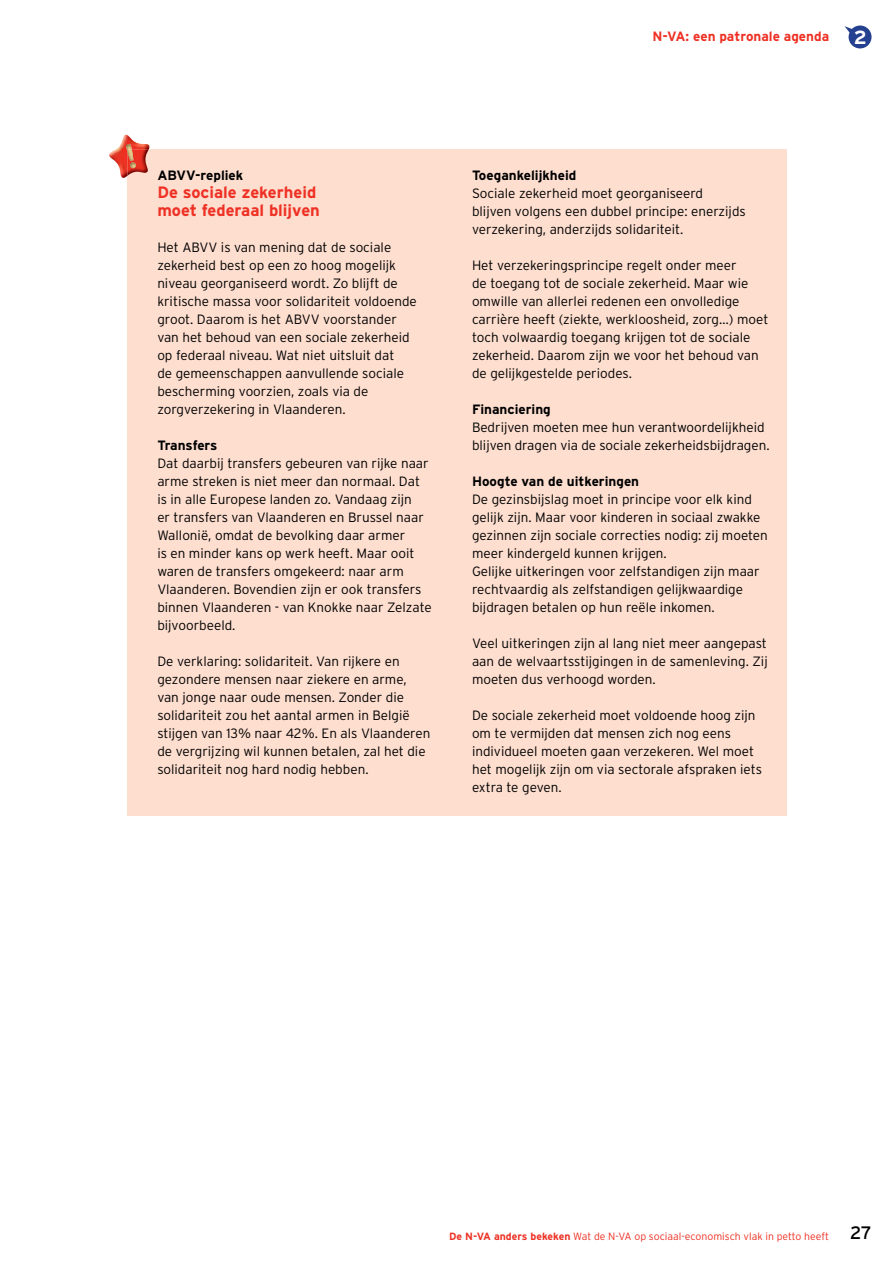
<style>
.page{position:relative;width:893px;height:1263px;background:#fff}
.page>*{position:absolute;margin:0;border:0;box-sizing:border-box;transform-origin:0 0}
.t1{font:700 19.05px "Interstate";color:#fff}
.t2{font:700 16.5px/18px "Interstate";color:#ee3124}
.t3{font:300 13.5px/18px "Interstate";color:#000}
.t4{font:700 13.5px "Interstate";color:#000}
.t5{font:700 13.5px "Interstate";color:#ee3124}
.t6{font:300 10.5px "Interstate";color:#ee3124}
.s1{font-weight:700}
.s2{font-weight:400;font-size:18px;color:#000}
</style>
<div class="page">
<svg style="left:844px;top:26px;width:27px;height:22px"></svg>
<div style="left:127px;top:149px;width:660px;height:666px;background:#fddecf"></div>
<img style="left:109px;top:135px;width:40px;height:43px">
<img style="left:127px;top:149px;width:22px;height:27px">
<svg style="left:126px;top:144px;width:6px;height:8px"></svg>
<img style="left:127px;top:149px;width:9px;height:19px">
<p class="t5" style="left:652px;top:28px;width:178px">N-VA: een patronale agenda</p>
<h1 class="t1" style="left:854px;top:26px;width:14px">2</h1>
<p class="t4" style="left:157px;top:167px;width:87px">ABVV-repliek</p>
<p class="t2" style="left:157px;top:183px;width:164px">De sociale zekerheid moet federaal blijven</p>
<p class="t3" style="left:157px;top:238px;width:261px">Het ABVV is van mening dat de sociale zekerheid best op een zo hoog mogelijk niveau georganiseerd wordt. Zo blijft de kritische massa voor solidariteit voldoende groot. Daarom is het ABVV voorstander van het behoud van een sociale zekerheid op federaal niveau. Wat niet uitsluit dat<br>de gemeenschappen aanvullende sociale bescherming voorzien, zoals via de zorgverzekering in Vlaanderen.</p>
<p class="t4" style="left:157px;top:437px;width:62px">Transfers</p>
<p class="t3" style="left:157px;top:454px;width:276px">Dat daarbij transfers gebeuren van rijke naar arme streken is niet meer dan normaal. Dat is in alle Europese landen zo. Vandaag zijn<br>er transfers van Vlaanderen en Brussel naar Wallonië, omdat de bevolking daar armer<br>is en minder kans op werk heeft. Maar ooit waren de transfers omgekeerd: naar arm Vlaanderen. Bovendien zijn er ook transfers binnen Vlaanderen - van Knokke naar Zelzate bijvoorbeeld.</p>
<p class="t3" style="left:157px;top:652px;width:275px">De verklaring: solidariteit. Van rijkere en gezondere mensen naar ziekere en arme, van jonge naar oude mensen. Zonder die solidariteit zou het aantal armen in België stijgen van 13% naar 42%. En als Vlaanderen de vergrijzing wil kunnen betalen, zal het die solidariteit nog hard nodig hebben.</p>
<p class="t4" style="left:472px;top:167px;width:106px">Toegankelijkheid</p>
<p class="t3" style="left:472px;top:184px;width:275px">Sociale zekerheid moet georganiseerd blijven volgens een dubbel principe: enerzijds verzekering, anderzijds solidariteit.</p>
<p class="t3" style="left:472px;top:256px;width:298px">Het verzekeringsprincipe regelt onder meer<br>de toegang tot de sociale zekerheid. Maar wie omwille van allerlei redenen een onvolledige carrière heeft (ziekte, werkloosheid, zorg…) moet toch volwaardig toegang krijgen tot de sociale zekerheid. Daarom zijn we voor het behoud van de gelijkgestelde periodes.</p>
<p class="t4" style="left:472px;top:401px;width:80px">Financiering</p>
<p class="t3" style="left:472px;top:418px;width:299px">Bedrijven moeten mee hun verantwoordelijkheid blijven dragen via de sociale zekerheidsbijdragen.</p>
<p class="t4" style="left:472px;top:473px;width:169px">Hoogte van de uitkeringen</p>
<p class="t3" style="left:472px;top:490px;width:297px">De gezinsbijslag moet in principe voor elk kind gelijk zijn. Maar voor kinderen in sociaal zwakke gezinnen zijn sociale correcties nodig: zij moeten meer kindergeld kunnen krijgen.<br>Gelijke uitkeringen voor zelfstandigen zijn maar rechtvaardig als zelfstandigen gelijkwaardige bijdragen betalen op hun reële inkomen.</p>
<p class="t3" style="left:472px;top:634px;width:297px;text-align:justify">Veel uitkeringen zijn al lang niet meer aangepast aan de welvaartsstijgingen in de samenleving. Zij moeten dus verhoogd worden.</p>
<p class="t3" style="left:472px;top:706px;width:291px">De sociale zekerheid moet voldoende hoog zijn om te vermijden dat mensen zich nog eens individueel moeten gaan verzekeren. Wel moet het mogelijk zijn om via sectorale afspraken iets extra te geven.</p>
<p class="t6" style="left:449px;top:1230px;width:424px"><span class="s1">De N-VA anders bekeken</span> Wat de N-VA op sociaal-economisch vlak in petto heeft <span class="s2">27</span></p>
</div>
